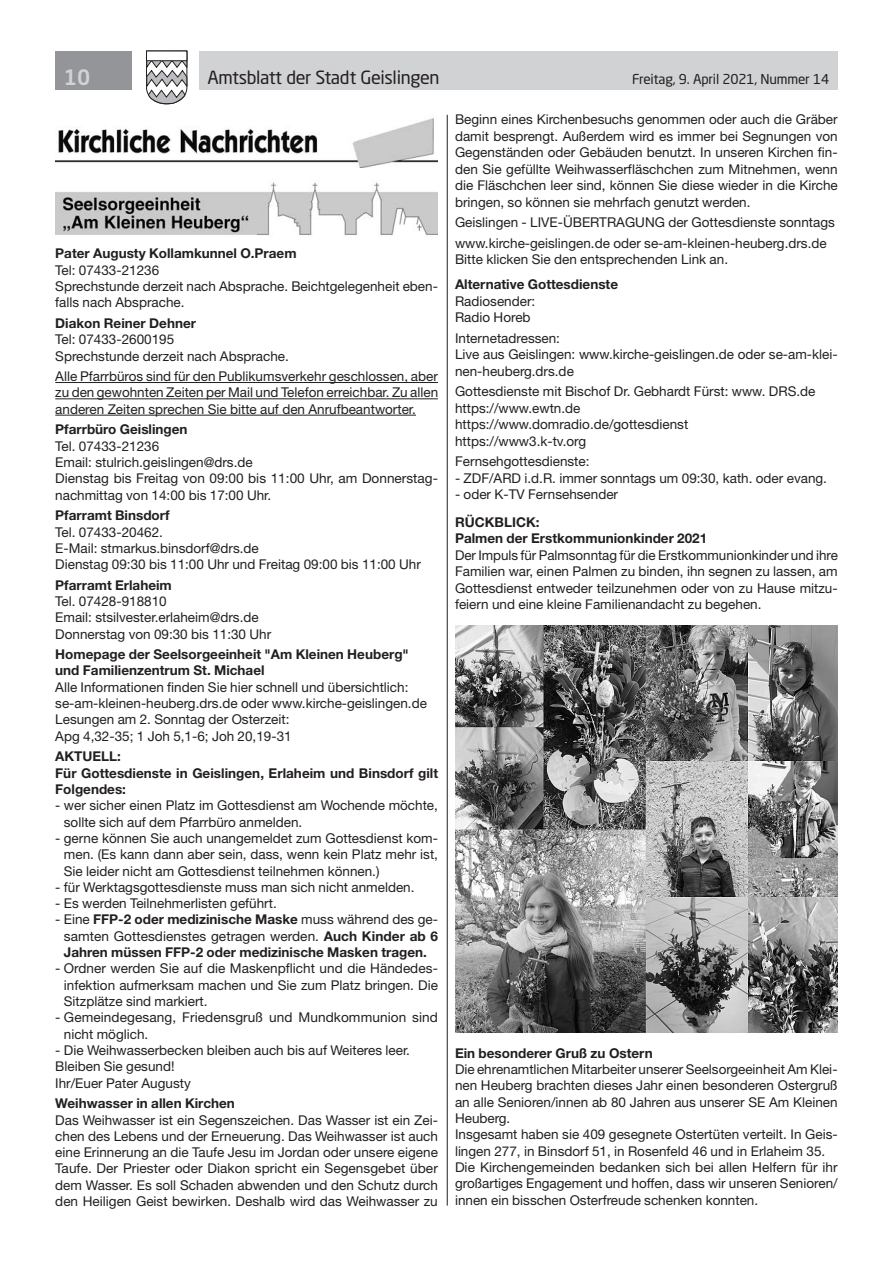
<style>
.page{position:relative;width:893px;height:1263px;background:#fff}
.page>*{position:absolute;margin:0;border:0;box-sizing:border-box;transform-origin:0 0}
.t1{font:500 21px "Neo Sans Std";color:#d1d2d4}
.t2{font:18px "Neo Sans Std";letter-spacing:-.02em;color:#231f20}
.t3{font:13.5px/16.4px "Helvetica Neue LT Std";color:#231f20}
.t4{font:700 13.5px/16.4px "Helvetica Neue LT Std";color:#231f20}
.t5{font:13.5px "Neo Sans Std";letter-spacing:-.015em;color:#231f20}
.s1{font-weight:400}
</style>
<div class="page">
<div style="left:199px;top:51px;width:639px;height:38px;background:#d1d2d4"></div>
<div style="left:55px;top:51px;width:77px;height:38px;background:#939598"></div>
<svg style="left:146px;top:50px;width:42px;height:55px"></svg>
<div style="left:146px;top:51px;width:41px;height:10px;background:#fff"></div>
<div style="left:146px;top:51px;width:41px;height:10px;border:1px solid #231f20"></div>
<hr style="left:447px;top:115px;width:1px;height:1090px;background:#231f20">
<hr style="left:55px;top:382px;width:383px;height:1px;background:#231f20">
<hr style="left:55px;top:398px;width:383px;height:1px;background:#231f20">
<hr style="left:55px;top:415px;width:361px;height:1px;background:#231f20">
<img style="left:55px;top:118px;width:383px;height:50px">
<img style="left:55px;top:182px;width:383px;height:54px">
<img style="left:455px;top:625px;width:383px;height:408px">
<h1 class="t1" style="left:64px;top:64px;width:28px">10</h1>
<h2 class="t2" style="left:207px;top:66px;width:234px">Amtsblatt der Stadt Geislingen</h2>
<p class="t5" style="left:632px;top:71px;width:199px">Freitag, 9. April 2021, Nummer 14</p>
<p class="t4" style="left:55px;top:245px;width:243px">Pater Augusty Kollamkunnel O.Praem</p>
<p class="t3" style="left:55px;top:262px;width:384px">Tel: 07433-21236<br>Sprechstunde derzeit nach Absprache. Beichtgelegenheit eben&shy;falls nach Absprache.</p>
<p class="t4" style="left:55px;top:315px;width:142px">Diakon Reiner Dehner</p>
<p class="t3" style="left:55px;top:331px;width:235px">Tel: 07433-2600195<br>Sprechstunde derzeit nach Absprache.</p>
<p class="t3" style="left:55px;top:368px;width:384px;text-align:justify">Alle Pfarrbüros sind für den Publikumsverkehr geschlossen, aber zu den gewohnten Zeiten per Mail und Telefon erreichbar. Zu allen anderen Zeiten sprechen Sie bitte auf den Anrufbeantworter.</p>
<p class="t4" style="left:55px;top:421px;width:134px">Pfarrbüro Geislingen</p>
<p class="t3" style="left:55px;top:437px;width:384px">Tel. 07433-21236<br>Email: stulrich.geislingen@drs.de<br>Dienstag bis Freitag von 09:00 bis 11:00 Uhr, am Donnerstag&shy;nachmittag von 14:00 bis 17:00 Uhr.</p>
<p class="t4" style="left:55px;top:507px;width:116px">Pfarramt Binsdorf</p>
<p class="t3" style="left:55px;top:523px;width:367px">Tel. 07433-20462.<br>E-Mail: stmarkus.binsdorf@drs.de<br>Dienstag 09:30 bis 11:00 Uhr und Freitag 09:00 bis 11:00 Uhr</p>
<p class="t4" style="left:55px;top:576px;width:118px">Pfarramt Erlaheim</p>
<p class="t3" style="left:55px;top:593px;width:217px">Tel. 07428-918810<br>Email: stsilvester.erlaheim@drs.de<br>Donnerstag von 09:30 bis 11:30 Uhr</p>
<p class="t4" style="left:55px;top:646px;width:355px">Homepage der Seelsorgeeinheit "Am Kleinen Heuberg" und Familienzentrum St. Michael</p>
<p class="t3" style="left:55px;top:679px;width:373px">Alle Informationen finden Sie hier schnell und übersichtlich: se-am-kleinen-heuberg.drs.de oder www.kirche-geislingen.de Lesungen am 2. Sonntag der Osterzeit:<br>Apg 4,32-35; 1 Joh 5,1-6; Joh 20,19-31</p>
<p class="t4" style="left:55px;top:748px;width:384px">AKTUELL:<br>Für Gottesdienste in Geislingen, Erlaheim und Binsdorf gilt<br>Folgendes:</p>
<p class="t3" style="left:64px;top:797px;width:376px;text-indent:-9px">- wer sicher einen Platz im Gottesdienst am Wochende möchte, sollte sich auf dem Pfarrbüro anmelden.</p>
<p class="t3" style="left:64px;top:830px;width:376px;text-align:justify;text-indent:-9px">- gerne können Sie auch unangemeldet zum Gottesdienst kom&shy;men. (Es kann dann aber sein, dass, wenn kein Platz mehr ist, Sie leider nicht am Gottesdienst teilnehmen können.)</p>
<p class="t3" style="left:55px;top:879px;width:361px">- für Werktagsgottesdienste muss man sich nicht anmelden.</p>
<p class="t3" style="left:55px;top:895px;width:223px">- Es werden Teilnehmerlisten geführt.</p>
<p class="t4" style="left:64px;top:911px;width:376px;text-align:justify;text-indent:-9px"><span class="s1">- Eine</span> FFP-2 oder medizinische Maske <span class="s1">muss während des ge&shy;samten Gottesdienstes getragen werden.</span> Auch Kinder ab 6<br>Jahren müssen FFP-2 oder medizinische Masken tragen.</p>
<p class="t3" style="left:64px;top:960px;width:376px;text-align:justify;text-indent:-9px">- Ordner werden Sie auf die Maskenpflicht und die Händedes&shy;infektion aufmerksam machen und Sie zum Platz bringen. Die Sitzplätze sind markiert.</p>
<p class="t3" style="left:64px;top:1009px;width:376px;text-indent:-9px">- Gemeindegesang, Friedensgruß und Mundkommunion sind nicht möglich.</p>
<p class="t3" style="left:55px;top:1042px;width:356px">- Die Weihwasserbecken bleiben auch bis auf Weiteres leer.<br>Bleiben Sie gesund!<br>Ihr/Euer Pater Augusty</p>
<p class="t4" style="left:55px;top:1095px;width:181px">Weihwasser in allen Kirchen</p>
<p class="t3" style="left:55px;top:1111px;width:384px;text-align:justify">Das Weihwasser ist ein Segenszeichen. Das Wasser ist ein Zei&shy;chen des Lebens und der Erneuerung. Das Weihwasser ist auch eine Erinnerung an die Taufe Jesu im Jordan oder unsere eigene Taufe. Der Priester oder Diakon spricht ein Segensgebet über dem Wasser. Es soll Schaden abwenden und den Schutz durch den Heiligen Geist bewirken. Deshalb wird das Weihwasser zu</p>
<p class="t3" style="left:455px;top:111px;width:384px;text-align:justify">Beginn eines Kirchenbesuchs genommen oder auch die Gräber damit besprengt. Außerdem wird es immer bei Segnungen von Gegenständen oder Gebäuden benutzt. In unseren Kirchen fin&shy;den Sie gefüllte Weihwasserfläschchen zum Mitnehmen, wenn die Fläschchen leer sind, können Sie diese wieder in die Kirche bringen, so können sie mehrfach genutzt werden.</p>
<p class="t3" style="left:455px;top:212px;width:381px;line-height:20.7px">Geislingen - LIVE-ÜBERTRAGUNG der Gottesdienste sonntags www.kirche-geislingen.de oder se-am-kleinen-heuberg.drs.de</p>
<p class="t3" style="left:455px;top:251px;width:275px">Bitte klicken Sie den entsprechenden Link an.</p>
<p class="t4" style="left:455px;top:276px;width:165px">Alternative Gottesdienste</p>
<p class="t3" style="left:455px;top:292px;width:82px">Radiosender:<br>Radio Horeb</p>
<p class="t3" style="left:455px;top:330px;width:384px">Internetadressen:<br>Live aus Geislingen: www.kirche-geislingen.de oder se-am-klei&shy;nen-heuberg.drs.de</p>
<p class="t3" style="left:455px;top:383px;width:362px">Gottesdienste mit Bischof Dr. Gebhardt Fürst: www. DRS.de https://www.ewtn.de https://www.domradio.de/gottesdienst https://www3.k-tv.org</p>
<p class="t3" style="left:455px;top:453px;width:136px">Fernsehgottesdienste:</p>
<p class="t3" style="left:455px;top:470px;width:373px">- ZDF/ARD i.d.R. immer sonntags um 09:30, kath. oder evang.</p>
<p class="t3" style="left:455px;top:486px;width:165px">- oder K-TV Fernsehsender</p>
<p class="t4" style="left:455px;top:514px;width:254px">RÜCKBLICK:<br>Palmen der Erstkommunionkinder 2021</p>
<p class="t3" style="left:455px;top:546px;width:384px;text-align:justify">Der Impuls für Palmsonntag für die Erstkommunionkinder und ihre Familien war, einen Palmen zu binden, ihn segnen zu lassen, am Gottesdienst entweder teilzunehmen oder von zu Hause mitzu&shy;feiern und eine kleine Familienandacht zu begehen.</p>
<p class="t4" style="left:455px;top:1044px;width:199px">Ein besonderer Gruß zu Ostern</p>
<p class="t3" style="left:455px;top:1061px;width:384px">Die ehrenamtlichen Mitarbeiter unserer Seelsorgeeinheit Am Klei&shy;nen Heuberg brachten dieses Jahr einen besonderen Ostergruß an alle Senioren/innen ab 80 Jahren aus unserer SE Am Kleinen Heuberg.<br>Insgesamt haben sie 409 gesegnete Ostertüten verteilt. In Geis&shy;lingen 277, in Binsdorf 51, in Rosenfeld 46 und in Erlaheim 35.<br>Die Kirchengemeinden bedanken sich bei allen Helfern für ihr großartiges Engagement und hoffen, dass wir unseren Senioren/ innen ein bisschen Osterfreude schenken konnten.</p>
</div>
